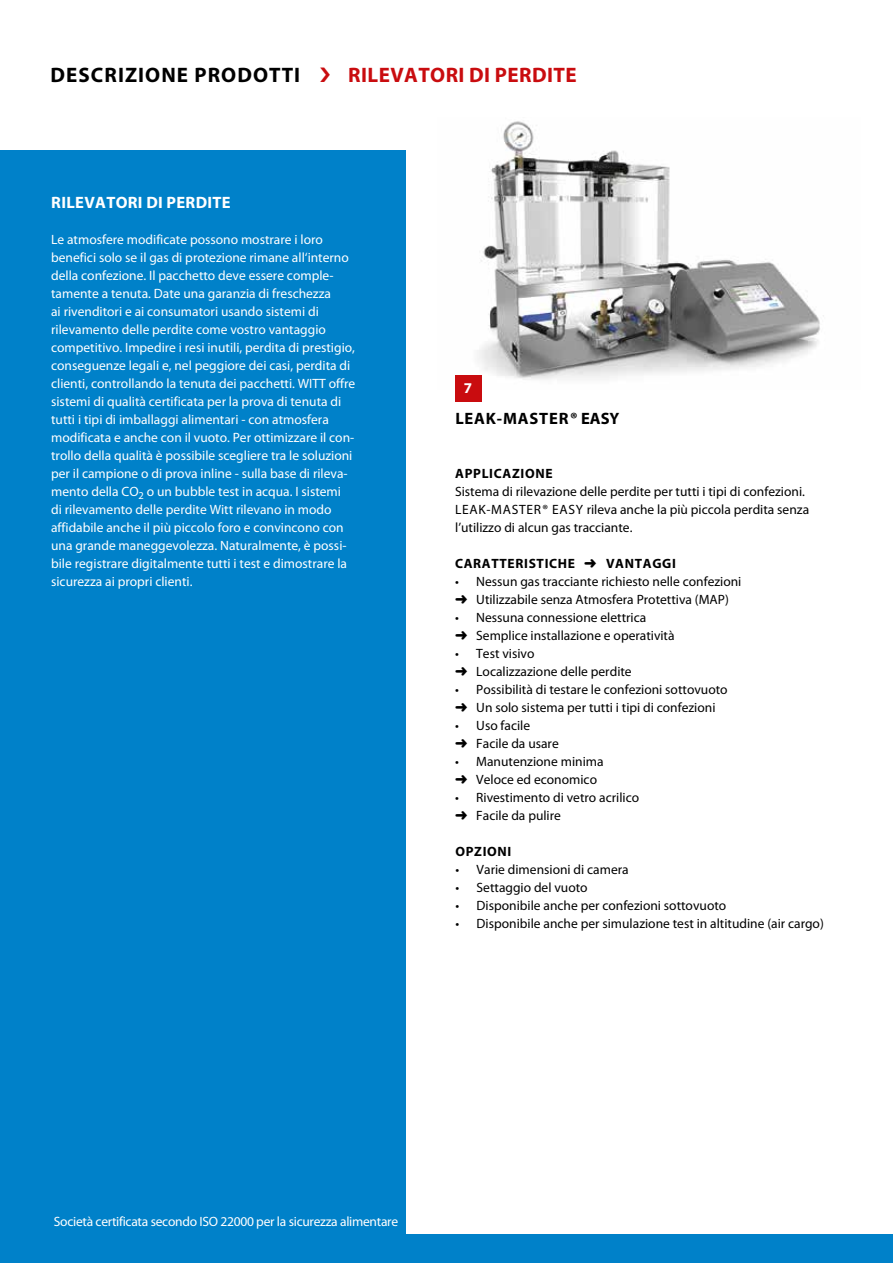
<style>
.page{position:relative;width:893px;height:1263px;background:#fff}
.page>*{position:absolute;margin:0;border:0;box-sizing:border-box;transform-origin:0 0}
.t1{font:700 21px "Myriad Pro";letter-spacing:.02em;color:#c90c0f}
.t2{font:700 21px "Myriad Pro";letter-spacing:.05em;color:#000}
.t3{font:700 16.5px "Myriad Pro";letter-spacing:.02em;color:#fff}
.t4{font:700 16.5px "Myriad Pro";letter-spacing:.05em;color:#000}
.t5{font:700 15px "Myriad Pro";color:#fff}
.t6{font:13.5px/18px "Myriad Pro";color:#fff}
.t7{font:13.5px/18px "Myriad Pro";color:#000}
.t8{font:13.5px "Myriad Pro";letter-spacing:-.02em;color:#fff}
.t9{font:700 13.5px "Myriad Pro";letter-spacing:.05em;color:#000}
</style>
<div class="page">
<div style="left:0;top:1234px;width:893px;height:29px;background:#0081c9"></div>
<img style="left:478px;top:121px;width:346px;height:268px">
<div style="left:0;top:151px;width:405px;height:1112px;background:#0081c9"></div>
<div style="left:455px;top:375px;width:26px;height:26px;background:#c90c0f"></div>
<h1 class="t2" style="left:51px;top:61px;width:251px">DESCRIZIONE PRODOTTI</h1>
<h1 class="t1" style="left:348px;top:61px;width:230px">RILEVATORI DI PERDITE</h1>
<p class="t3" style="left:51px;top:191px;width:181px">RILEVATORI DI PERDITE</p>
<p class="t6" style="left:51px;top:230px;width:306px">Le atmosfere modificate possono mostrare i loro benefici solo se il gas di protezione rimane all‘interno della confezione. Il pacchetto deve essere comple&shy;tamente a tenuta. Date una garanzia di freschezza<br>ai rivenditori e ai consumatori usando sistemi di rilevamento delle perdite come vostro vantaggio competitivo. Impedire i resi inutili, perdita di prestigio, conseguenze legali e, nel peggiore dei casi, perdita di clienti, controllando la tenuta dei pacchetti. WITT offre sistemi di qualità certificata per la prova di tenuta di tutti i tipi di imballaggi alimentari - con atmosfera modificata e anche con il vuoto. Per ottimizzare il con&shy;trollo della qualità è possibile scegliere tra le soluzioni per il campione o di prova inline - sulla base di rileva&shy;mento della CO<sub>2</sub> o un bubble test in acqua. I sistemi<br>di rilevamento delle perdite Witt rilevano in modo affidabile anche il più piccolo foro e convincono con una grande maneggevolezza. Naturalmente, è possi&shy;bile registrare digitalmente tutti i test e dimostrare la sicurezza ai propri clienti.</p>
<p class="t5" style="left:464px;top:379px;width:10px">7</p>
<p class="t4" style="left:455px;top:407px;width:166px">LEAK-MASTER® EASY</p>
<p class="t9" style="left:455px;top:464px;width:99px">APPLICAZIONE</p>
<p class="t7" style="left:455px;top:482px;width:356px">Sistema di rilevazione delle perdite per tutti i tipi di confezioni.<br>LEAK-MASTER® EASY rileva anche la più piccola perdita senza l’utilizzo di alcun gas tracciante.</p>
<p class="t9" style="left:455px;top:554px;width:223px">CARATTERISTICHE ➜ VANTAGGI</p>
<p class="t7" style="left:455px;top:572px;width:288px">• Nessun gas tracciante richiesto nelle confezioni ➜ Utilizzabile senza Atmosfera Protettiva (MAP)</p>
<p class="t7" style="left:455px;top:608px;width:221px">• Nessuna connessione elettrica<br>➜ Semplice installazione e operatività</p>
<p class="t7" style="left:455px;top:644px;width:178px">• Test visivo<br>➜ Localizzazione delle perdite</p>
<p class="t7" style="left:455px;top:680px;width:274px">• Possibilità di testare le confezioni sottovuoto ➜ Un solo sistema per tutti i tipi di confezioni</p>
<p class="t7" style="left:455px;top:716px;width:105px">• Uso facile<br>➜ Facile da usare</p>
<p class="t7" style="left:455px;top:752px;width:150px">• Manutenzione minima ➜ Veloce ed economico</p>
<p class="t7" style="left:455px;top:788px;width:186px">• Rivestimento di vetro acrilico ➜ Facile da pulire</p>
<p class="t9" style="left:455px;top:842px;width:58px">OPZIONI</p>
<p class="t7" style="left:455px;top:860px;width:175px">• Varie dimensioni di camera</p>
<p class="t7" style="left:455px;top:878px;width:134px">• Settaggio del vuoto</p>
<p class="t7" style="left:455px;top:896px;width:272px">• Disponibile anche per confezioni sottovuoto</p>
<p class="t7" style="left:455px;top:914px;width:370px">• Disponibile anche per simulazione test in altitudine (air cargo)</p>
<p class="t8" style="left:54px;top:1213px;width:346px">Società certificata secondo ISO 22000 per la sicurezza alimentare</p>
</div>
